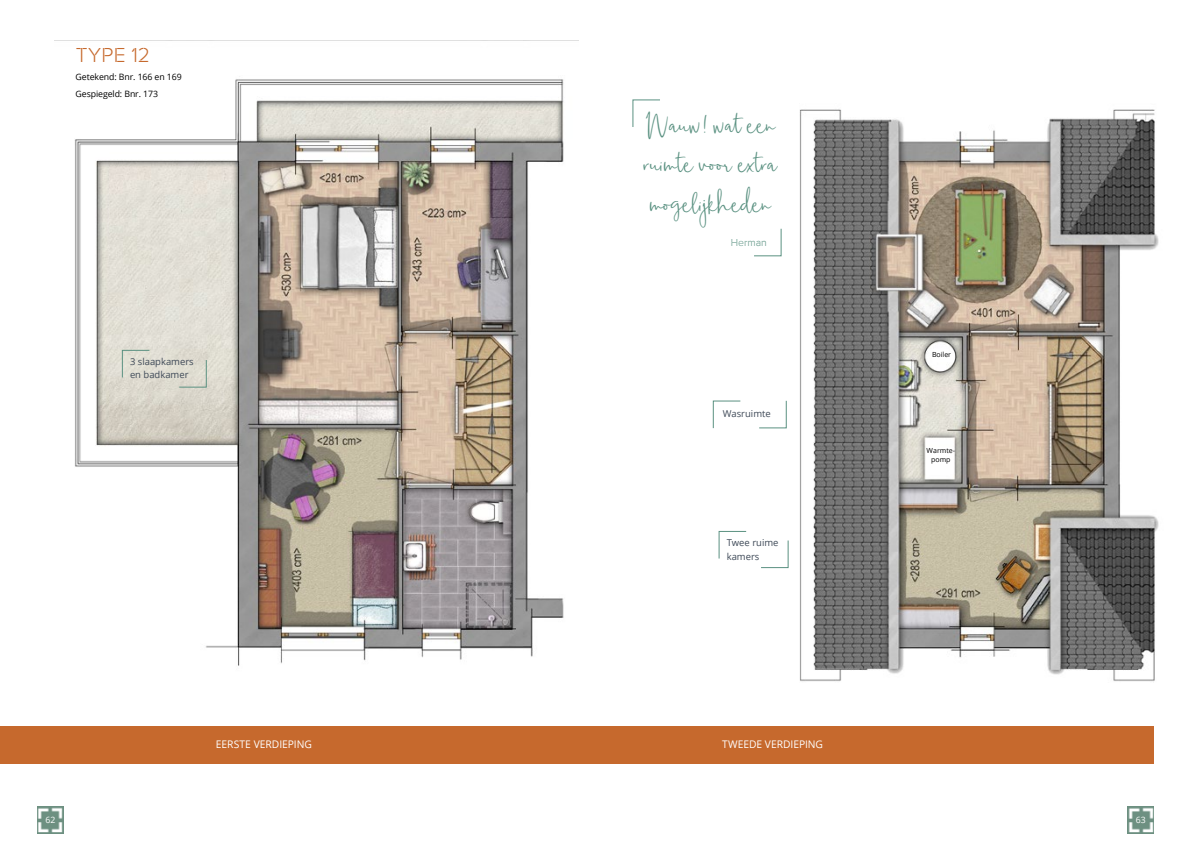
<style>
.page{position:relative;width:1191px;height:844px;background:#fff}
.page>*{position:absolute;margin:0;border:0;box-sizing:border-box;transform-origin:0 0}
.t1{font:40.25px/39.4px "Musette Script Alt 1 Script";color:#5a9181;text-align:justify}
.t2{font:21px "Rafale BG";letter-spacing:.02em;color:#c6692d}
.t3{font:10.5px "Open Sans";letter-spacing:-.005em;color:#fff}
.t4{font:10.5px "Rafale BG";color:#5a9181}
.t5{font:9.45px/13.4px "Open Sans";color:#3f4a58}
.t6{font:8.75px/17.5px "Open Sans";letter-spacing:-.01em;color:#000}
.t7{font:8.75px "Open Sans";color:#fff}
.t8{font:7px/8.8px "Open Sans";color:#000;text-align:center}
</style>
<div class="page">
<img style="left:37px;top:806px;width:26px;height:26px">
<img style="left:1127px;top:806px;width:26px;height:26px">
<img style="left:757px;top:109px;width:402px;height:573px">
<img style="left:55px;top:40px;width:523px;height:626px">
<svg style="left:713px;top:400px;width:28px;height:28px"></svg>
<svg style="left:718px;top:531px;width:28px;height:28px"></svg>
<svg style="left:122px;top:350px;width:28px;height:28px"></svg>
<svg style="left:758px;top:400px;width:28px;height:28px"></svg>
<svg style="left:760px;top:540px;width:28px;height:28px"></svg>
<svg style="left:179px;top:359px;width:28px;height:28px"></svg>
<svg style="left:632px;top:99px;width:28px;height:28px"></svg>
<svg style="left:754px;top:228px;width:27px;height:28px"></svg>
<div style="left:0;top:725px;width:1153px;height:38px;background:#c6692d"></div>
<h2 class="t2" style="left:76px;top:44px;width:76px">TYPE 12</h2>
<p class="t6" style="left:76px;top:68px;width:108px">Getekend: Bnr. 166 en 169<br>Gespiegeld: Bnr. 173</p>
<p class="t5" style="left:130px;top:354px;width:65px">3 slaapkamers en badkamer</p>
<h1 class="t1" style="left:643px;top:108px;width:136px">Wauw! wat een ruimte voor extra mogelijkheden</h1>
<p class="t4" style="left:731px;top:237px;width:38px">Herman</p>
<p class="t5" style="left:723px;top:407px;width:49px">Wasruimte</p>
<p class="t5" style="left:726px;top:535px;width:53px">Twee ruime kamers</p>
<p class="t3" style="left:216px;top:737px;width:98px">EERSTE VERDIEPING</p>
<p class="t3" style="left:722px;top:737px;width:103px">TWEEDE VERDIEPING</p>
<p class="t8" style="left:932px;top:350px;width:21px">Boiler</p>
<p class="t8" style="left:926px;top:445px;width:30px">Warmte&shy;pomp</p>
<p class="t7" style="left:46px;top:814px;width:11px">62</p>
<p class="t7" style="left:1135px;top:814px;width:11px">63</p>
</div>
